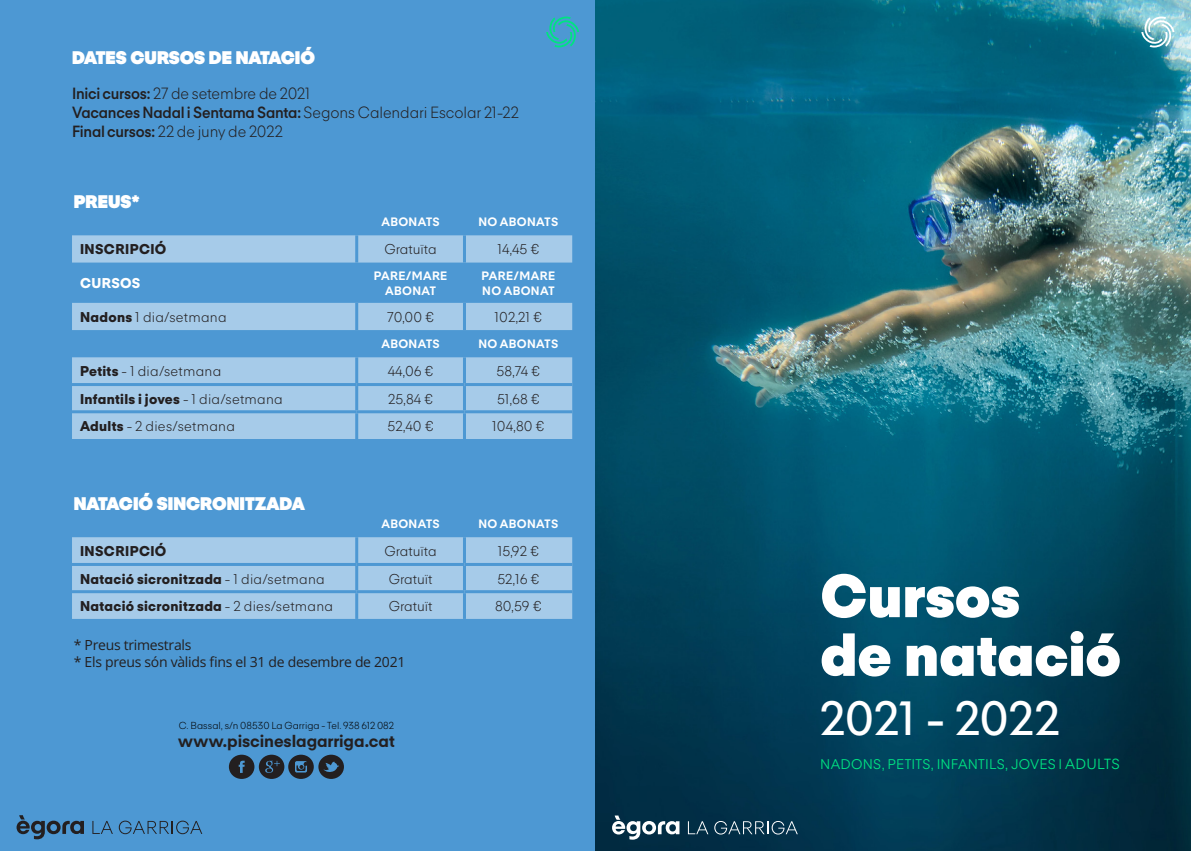
<style>
.page{position:relative;width:1191px;height:851px;background:#fff}
.page>*{position:absolute;margin:0;border:0;box-sizing:border-box;transform-origin:0 0}
.t1{font:900 59.8px "egora";color:#fff}
.t2{font:500 47.2px "egora";letter-spacing:-.005em;color:#fff}
.t3{font:800 18px "egora";color:#fff}
.t4{font:700 17.2px "egora";letter-spacing:-.005em;color:#231f20}
.t5{font:300 16px "egora";letter-spacing:-.01em;color:#231f20}
.t6{font:600 16px "egora";letter-spacing:-.015em;color:#231f20;scale:.95 1}
.t7{font:300 14px "egora";color:#231f20}
.t8{font:800 14px "egora";letter-spacing:.02em;color:#231f20}
.t9{font:14px "Open Sans";letter-spacing:-.02em;color:#231f20}
.t10{font:800 14px "egora";letter-spacing:.025em;color:#fff}
.t11{font:13.8px "egora";letter-spacing:.015em;color:#00e382}
.t12{font:700 12px/14.4px "egora";letter-spacing:.03em;color:#fff;text-align:center}
.t13{font:300 10px "egora";letter-spacing:.005em;color:#000001}
.s1{font-weight:600}
.s2{font-weight:300}
.s3{font-weight:800}
.s4{font-size:14.4px}
</style>
<div class="page">
<div style="left:0;top:0;width:1191px;height:850px;background:#4d98d3"></div>
<img style="left:595px;top:0;width:596px;height:850px">
<svg style="left:1141px;top:17px;width:33px;height:30px"></svg>
<svg style="left:546px;top:17px;width:33px;height:30px"></svg>
<svg style="left:229px;top:754px;width:115px;height:24px"></svg>
<svg style="left:72px;top:235px;width:500px;height:204px;fill:#a6cbe9"></svg>
<hr style="left:72px;top:383px;width:285px;height:3px;background:#4d98d3">
<hr style="left:357px;top:383px;width:107px;height:3px;background:#4d98d3">
<hr style="left:464px;top:383px;width:108px;height:3px;background:#4d98d3">
<hr style="left:72px;top:410px;width:285px;height:3px;background:#4d98d3">
<hr style="left:357px;top:410px;width:107px;height:3px;background:#4d98d3">
<hr style="left:464px;top:410px;width:108px;height:3px;background:#4d98d3">
<hr style="left:355px;top:235px;width:3px;height:27px;background:#4d98d3">
<hr style="left:463px;top:235px;width:3px;height:27px;background:#4d98d3">
<hr style="left:355px;top:303px;width:3px;height:27px;background:#4d98d3">
<hr style="left:463px;top:303px;width:3px;height:27px;background:#4d98d3">
<hr style="left:355px;top:357px;width:3px;height:26px;background:#4d98d3">
<hr style="left:463px;top:357px;width:3px;height:26px;background:#4d98d3">
<hr style="left:355px;top:386px;width:3px;height:24px;background:#4d98d3">
<hr style="left:463px;top:386px;width:3px;height:24px;background:#4d98d3">
<hr style="left:355px;top:413px;width:3px;height:26px;background:#4d98d3">
<hr style="left:463px;top:413px;width:3px;height:26px;background:#4d98d3">
<div style="left:72px;top:537px;width:500px;height:81px;background:#a6cbe9"></div>
<hr style="left:72px;top:563px;width:285px;height:3px;background:#4d98d3">
<hr style="left:357px;top:563px;width:107px;height:3px;background:#4d98d3">
<hr style="left:464px;top:563px;width:108px;height:3px;background:#4d98d3">
<hr style="left:72px;top:590px;width:285px;height:3px;background:#4d98d3">
<hr style="left:357px;top:590px;width:107px;height:3px;background:#4d98d3">
<hr style="left:464px;top:590px;width:108px;height:3px;background:#4d98d3">
<hr style="left:355px;top:537px;width:3px;height:26px;background:#4d98d3">
<hr style="left:463px;top:537px;width:3px;height:26px;background:#4d98d3">
<hr style="left:355px;top:566px;width:3px;height:24px;background:#4d98d3">
<hr style="left:463px;top:566px;width:3px;height:24px;background:#4d98d3">
<hr style="left:355px;top:593px;width:3px;height:25px;background:#4d98d3">
<hr style="left:463px;top:593px;width:3px;height:25px;background:#4d98d3">
<svg style="left:688px;top:821px;width:20px;height:13px"></svg>
<svg style="left:714px;top:820px;width:84px;height:14px"></svg>
<svg style="left:612px;top:815px;width:67px;height:24px;background:#5a7685"></svg>
<svg style="left:92px;top:821px;width:21px;height:12px"></svg>
<svg style="left:119px;top:820px;width:83px;height:14px"></svg>
<svg style="left:17px;top:815px;width:67px;height:24px"></svg>
<p class="t3" style="left:72px;top:43px;width:244px">DATES CURSOS DE NATACIÓ</p>
<p class="t5" style="left:72px;top:82px;width:240px"><span class="s1">Inici cursos:</span> 27 de setembre de 2021</p>
<p class="t6" style="left:72px;top:101px;width:472px">Vacances Nadal i Sentama Santa: <span class="s2">Segons Calendari Escolar 21-22</span></p>
<p class="t5" style="left:72px;top:120px;width:212px"><span class="s1">Final cursos:</span> 22 de juny de 2022</p>
<p class="t3" style="left:74px;top:188px;width:68px">PREUS*</p>
<p class="t12" style="left:381px;top:214px;width:60px">ABONATS</p>
<p class="t12" style="left:478px;top:214px;width:81px">NO ABONATS</p>
<p class="t8" style="left:80px;top:239px;width:88px">INSCRIPCIÓ</p>
<p class="t7" style="left:384px;top:240px;width:54px">Gratuïta</p>
<p class="t7" style="left:497px;top:240px;width:43px">14,45 €</p>
<p class="t10" style="left:80px;top:273px;width:62px">CURSOS</p>
<p class="t12" style="left:374px;top:268px;width:75px">PARE/MARE<br>ABONAT</p>
<p class="t12" style="left:481px;top:268px;width:75px;text-align:left">PARE/MARE<br>NO ABONAT</p>
<p class="t7" style="left:80px;top:307px;width:148px"><span class="s3">Nadons</span> 1 dia/setmana</p>
<p class="t7" style="left:387px;top:307px;width:48px">70,00 €</p>
<p class="t7" style="left:494px;top:307px;width:49px">102,21 €</p>
<p class="t12" style="left:381px;top:336px;width:60px">ABONATS</p>
<p class="t12" style="left:478px;top:336px;width:81px">NO ABONATS</p>
<p class="t7" style="left:80px;top:361px;width:143px"><span class="s3">Petits</span> - 1 dia/setmana</p>
<p class="t7" style="left:388px;top:361px;width:47px">44,06 €</p>
<p class="t7" style="left:496px;top:361px;width:45px">58,74 €</p>
<p class="t8" style="left:80px;top:388px;width:204px">Infantils i joves <span class="s2">- 1 dia/setmana</span></p>
<p class="t7" style="left:388px;top:389px;width:47px">25,84 €</p>
<p class="t7" style="left:497px;top:389px;width:44px">51,68 €</p>
<p class="t7" style="left:80px;top:416px;width:156px"><span class="s3">Adults</span> - 2 dies/setmana</p>
<p class="t7" style="left:388px;top:416px;width:47px">52,40 €</p>
<p class="t7" style="left:492px;top:416px;width:54px">104,80 €</p>
<p class="t3" style="left:74px;top:489px;width:232px">NATACIÓ SINCRONITZADA</p>
<p class="t12" style="left:381px;top:516px;width:60px">ABONATS</p>
<p class="t12" style="left:478px;top:516px;width:81px">NO ABONATS</p>
<p class="t8" style="left:80px;top:541px;width:88px">INSCRIPCIÓ</p>
<p class="t7" style="left:384px;top:541px;width:54px">Gratuïta</p>
<p class="t7" style="left:498px;top:541px;width:43px">15,92 €</p>
<p class="t8" style="left:80px;top:568px;width:246px">Natació sicronitzada <span class="s2">- 1 dia/setmana</span></p>
<p class="t7" style="left:389px;top:568px;width:45px">Gratuït</p>
<p class="t7" style="left:497px;top:568px;width:43px">52,16 €</p>
<p class="t8" style="left:80px;top:595px;width:255px">Natació sicronitzada <span class="s2">- 2 dies/setmana</span></p>
<p class="t7" style="left:389px;top:596px;width:45px">Gratuït</p>
<p class="t7" style="left:495px;top:596px;width:48px">80,59 €</p>
<p class="t9" style="left:74px;top:635px;width:119px">* Preus trimestrals</p>
<p class="t9" style="left:74px;top:652px;width:333px">* Els preus són vàlids fins el 31 de desembre de 2021</p>
<p class="t13" style="left:179px;top:718px;width:217px">C. Bassal, s/n 08530 La Garriga - Tel. 938 612 082</p>
<p class="t4" style="left:178px;top:728px;width:218px">www.piscineslagarriga.cat</p>
<p class="t1" style="left:820px;top:550px;width:201px">Cursos</p>
<p class="t1" style="left:820px;top:609px;width:302px">de natació</p>
<p class="t2" style="left:820px;top:685px;width:241px">2021 - 2022</p>
<p class="t11" style="left:820px;top:754px;width:301px">NADONS, PETITS, INFANTILS, JOVES I <span class="s4">ADULTS</span></p>
</div>
